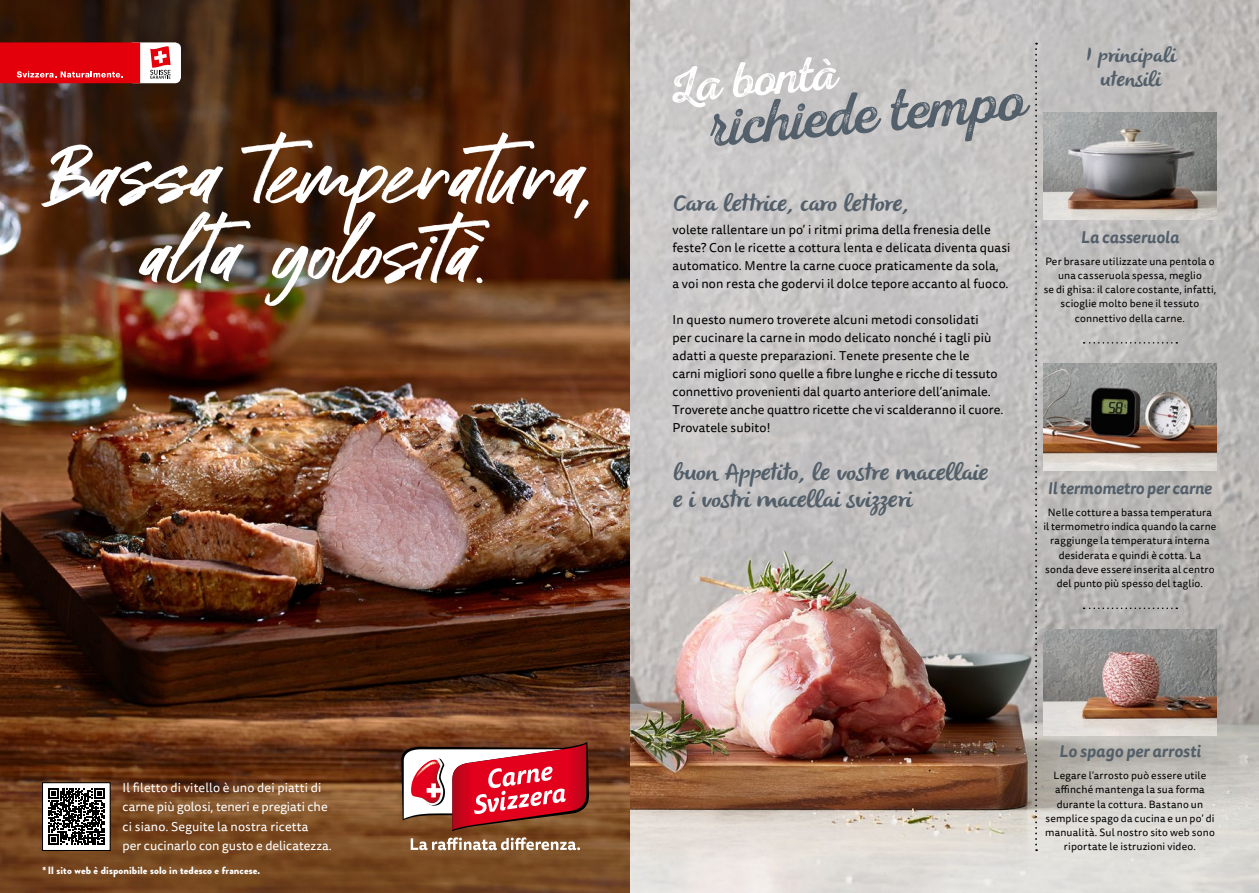
<style>
.page{position:relative;width:1259px;height:893px;background:#fff}
.page>*{position:absolute;margin:0;border:0;box-sizing:border-box;transform-origin:0 0}
.t1{font:60.15px "Nexa Rust Script R 02";color:#535f6a}
.t2{font:49.8px "Nexa Rust Script R 02";color:#fff}
.t3{font:italic 24px/27px "Olivier";color:#535f6a}
.t4{font:italic 21px/24px "Olivier";letter-spacing:.01em;color:#535f6a;text-align:center}
.t5{font:italic 700 16.5px "Tisa Sans OT";color:#535f6a}
.t6{font:12.75px/18px "Tisa Sans OT";letter-spacing:.01em;color:#000}
.t7{font:12.75px/19.5px "Tisa Sans OT";color:#fff}
.t8{font:10.5px/14.2px "Tisa Sans OT";letter-spacing:.015em;color:#000;text-align:center}
.t9{font:900 10.5px "Brandon Grotesque";letter-spacing:.01em;color:#fff}
</style>
<div class="page">
<img style="left:0;top:0;width:1259px;height:893px">
<svg style="left:1035px;top:43px;width:2px;height:808px;background:#979593"></svg>
<svg style="left:1083px;top:608px;width:94px;height:1px"></svg>
<svg style="left:1083px;top:342px;width:94px;height:2px"></svg>
<img style="left:1043px;top:364px;width:173px;height:106px">
<img style="left:1043px;top:113px;width:173px;height:106px">
<img style="left:1043px;top:629px;width:173px;height:107px">
<div style="left:43px;top:783px;width:67px;height:67px;background:#fff"></div>
<svg style="left:48px;top:788px;width:56px;height:57px"></svg>
<div style="left:42px;top:782px;width:68px;height:69px;border:1px solid #000"></div>
<div style="left:128px;top:42px;width:53px;height:41px;background:#fff;border-radius:6px"></div>
<svg style="left:150px;top:46px;width:21px;height:33px"></svg>
<div style="left:0;top:42px;width:140px;height:41px;background:#e3000b"></div>
<svg style="left:17px;top:71px;width:106px;height:7px"></svg>
<svg style="left:411px;top:837px;width:169px;height:13px"></svg>
<svg style="left:401px;top:742px;width:188px;height:89px"></svg>
<img style="left:41px;top:132px;width:547px;height:174px">
<p class="t7" style="left:123px;top:778px;width:211px">Il filetto di vitello è uno dei piatti di carne più golosi, teneri e pregiati che ci siano. Seguite la nostra ricetta<br>per cucinarlo con gusto e delicatezza.</p>
<p class="t9" style="left:43px;top:863px;width:219px">*Il sito web è disponibile solo in tedesco e francese.</p>
<h2 class="t2" style="left:665px;top:57px;width:171px;rotate:-5deg">La bontà</h2>
<h1 class="t1" style="left:703px;top:91px;width:318px;rotate:-5deg">richiede tempo</h1>
<h3 class="t4" style="left:1085px;top:44px;width:92px">I principali utensili</h3>
<h3 class="t3" style="left:672px;top:191px;width:243px">Cara lettrice,caro lettore,</h3>
<p class="t6" style="left:672px;top:221px;width:339px">volete rallentare un po’ i ritmi prima della frenesia delle feste? Con le ricette a cottura lenta e delicata diventa quasi automatico. Mentre la carne cuoce praticamente da sola,<br>a voi non resta che godervi il dolce tepore accanto al fuoco.</p>
<p class="t6" style="left:672px;top:311px;width:332px">In questo numero troverete alcuni metodi consolidati<br>per cucinare la carne in modo delicato nonché i tagli più adatti a queste preparazioni. Tenete presente che le<br>carni migliori sono quelle a fibre lunghe e ricche di tessuto connettivo provenienti dal quarto anteriore dell’animale.<br>Troverete anche quattro ricette che vi scalderanno il cuore.<br>Provatele subito!</p>
<h3 class="t3" style="left:672px;top:461px;width:322px">buo n A ppetito ,levostremacellaie ei vostri macellai svizzeri</h3>
<p class="t5" style="left:1080px;top:227px;width:100px">La casseruola</p>
<p class="t8" style="left:1043px;top:255px;width:174px">Per brasare utilizzate una pentola o una casseruola spessa, meglio<br>se di ghisa: il calore costante, infatti, scioglie molto bene il tessuto connettivo della carne.</p>
<p class="t5" style="left:1048px;top:478px;width:166px">Il termometro per carne</p>
<p class="t8" style="left:1043px;top:506px;width:174px">Nelle cotture a bassa temperatura<br>il termometro indica quando la carne raggiunge la temperatura interna desiderata e quindi è cotta. La sonda deve essere inserita al centro del punto più spesso del taglio.</p>
<p class="t5" style="left:1059px;top:741px;width:143px">Lo spago per arrosti</p>
<p class="t8" style="left:1045px;top:769px;width:171px">Legare l’arrosto può essere utile affinché mantenga la sua forma durante la cottura. Bastano un semplice spago da cucina e un po’ di manualità. Sul nostro sito web sono riportate le istruzioni video.</p>
</div>
